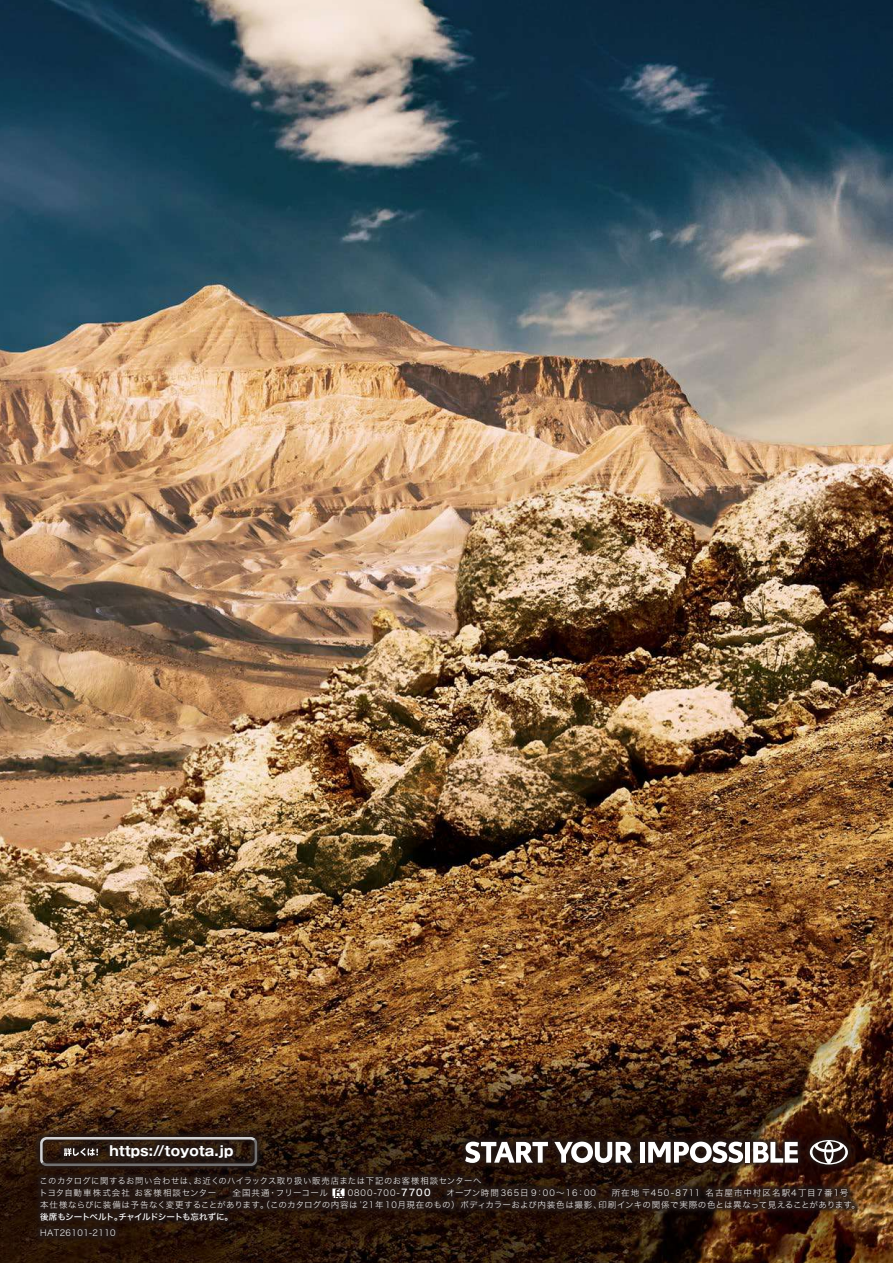
<style>
.page{position:relative;width:893px;height:1263px;background:#fff}
.page>*{position:absolute;margin:0;border:0;box-sizing:border-box;transform-origin:0 0}
.t1{font:700 13.65px "Gothic MB101 Pr 5";color:#fff}
.t2{font:8.55px/12px "Hira Kaku Std W2";letter-spacing:.065em;color:#fff}
.t3{font:8.55px "Hira Kaku Std W2";letter-spacing:.1em;color:#fff}
.t4{font:8.55px "Hira Kaku Std W5";letter-spacing:-.06em;color:#fff}
.t5{font:8.55px "Hira Kaku Std W2";letter-spacing:.12em;color:#fff}
.s1{font-family:"Hira Kaku Std W5";font-size:9.45px}
</style>
<div class="page">
<img style="left:0;top:0;width:893px;height:1263px">
<div style="left:34px;top:1131px;width:827px;height:111px;background:#231916;opacity:.9"></div>
<svg style="left:332px;top:1188px;width:13px;height:10px"></svg>
<svg style="left:465px;top:1141px;width:83px;height:22px"></svg>
<svg style="left:554px;top:1141px;width:78px;height:22px"></svg>
<div style="left:640px;top:1142px;width:5px;height:20px;background:#fff"></div>
<svg style="left:648px;top:1141px;width:95px;height:22px"></svg>
<div style="left:745px;top:1142px;width:5px;height:20px;background:#fff"></div>
<svg style="left:753px;top:1142px;width:45px;height:20px"></svg>
<svg style="left:810px;top:1140px;width:38px;height:24px"></svg>
<svg style="left:40px;top:1137px;width:217px;height:29px;background:#423630"></svg>
<h1 class="t1" style="left:109px;top:1140px;width:125px">https://toyota.jp</h1>
<p class="t2" style="left:39px;top:1174px;width:444px">このカタログに関するお問い合わせは、お近くのハイラックス取り扱い販売店または下記のお客様相談センターへトヨタ自動車株式会社 お客様相談センター</p>
<p class="t2" style="left:40px;top:1186px;width:821px;text-indent:571px">所在地〒450-8711 名古屋市中村区名駅4丁目7番1号<br>本仕様ならびに装備は予告なく変更することがあります。（このカタログの内容は ʼ21年10月現在のもの）ボディカラーおよび内装色は撮影、印刷インキの関係で実際の色とは異なって見えることがあります。</p>
<p class="t4" style="left:40px;top:1210px;width:194px">後席もシートベルト。チャイルドシートも忘れずに。</p>
<p class="t2" style="left:40px;top:1226px;width:77px">HAT26101-2110</p>
<p class="t3" style="left:232px;top:1186px;width:200px">全国共通・フリーコール　　0800-700-<span class="s1">7700</span></p>
<p class="t5" style="left:446px;top:1186px;width:151px">オープン時間365日 9：00～16：00</p>
</div>
